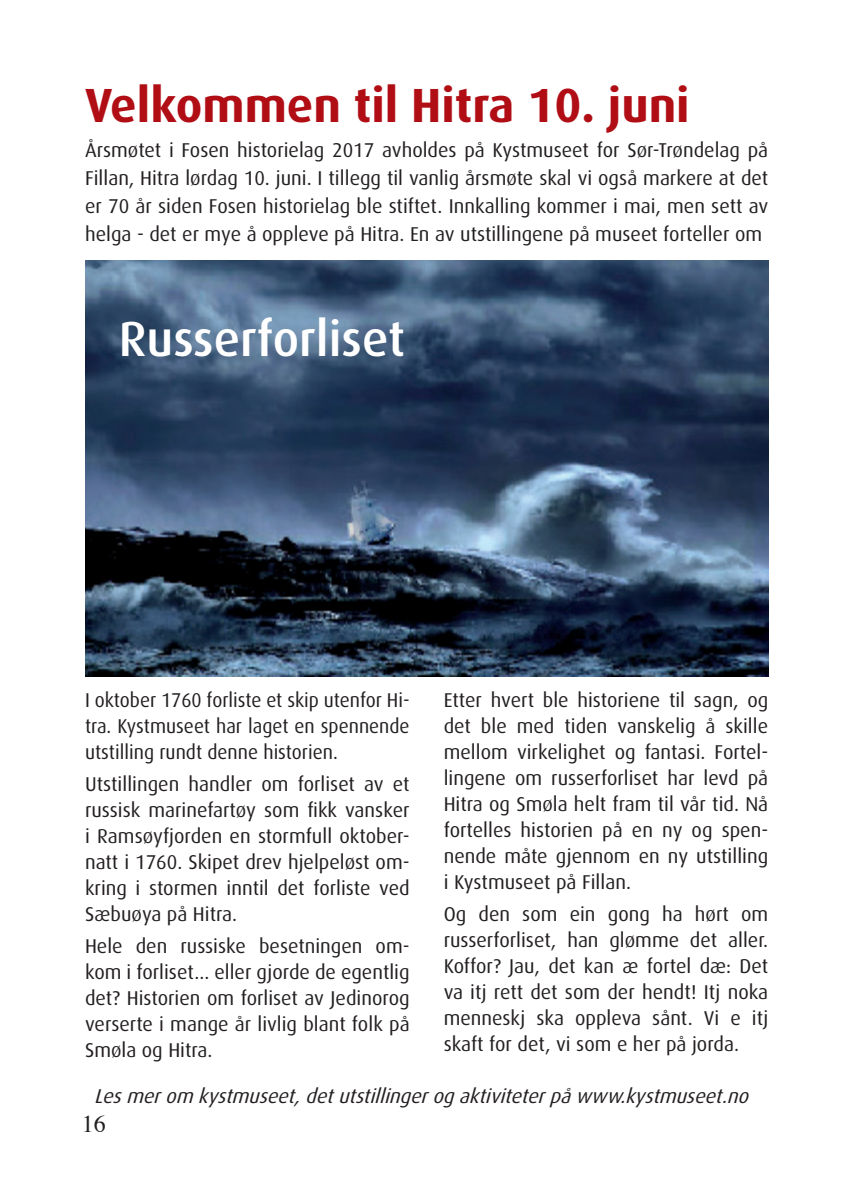
<style>
.page{position:relative;width:842px;height:1191px;background:#fff}
.page>*{position:absolute;margin:0;border:0;box-sizing:border-box;transform-origin:0 0}
.t1{font:500 49.2px "Dax";color:#fff}
.t2{font:700 48px "Dax";color:#b00d15}
.t3{font:24px "Times";color:#231f20}
.t4{font:20px/26px "Dax";color:#231f20;text-align:justify}
.t5{font:20px/26px "Dax";color:#231f20;text-align:justify;scale:.96 1}
.t6{font:italic 20px "Dax";color:#231f20}
</style>
<div class="page">
<img style="left:85px;top:260px;width:683px;height:416px">
<h2 class="t2" style="left:85px;top:78px;width:606px">Velkommen til Hitra 10. juni</h2>
<p class="t4" style="left:85px;top:136px;width:685px;line-height:28px">Årsmøtet i Fosen historielag 2017 avholdes på Kystmuseet for Sør-Trøndelag på Fillan, Hitra lørdag 10. juni. I tillegg til vanlig årsmøte skal vi også markere at det er 70 år siden Fosen historielag ble stiftet. Innkalling kommer i mai, men sett av helga - det er mye å oppleve på Hitra. En av utstillingene på museet forteller om</p>
<h1 class="t1" style="left:119px;top:311px;width:288px">Russerforliset</h1>
<p class="t5" style="left:85px;top:687px;width:340px">I oktober 1760 forliste et skip utenfor Hi&shy;tra. Kystmuseet har laget en spennende utstilling rundt denne historien.</p>
<p class="t4" style="left:85px;top:771px;width:326px">Utstillingen handler om forliset av et russisk marinefartøy som fikk vansker i Ramsøyfjorden en stormfull oktober&shy;natt i 1760. Skipet drev hjelpeløst om&shy;kring i stormen inntil det forliste ved Sæbuøya på Hitra.</p>
<p class="t4" style="left:85px;top:933px;width:326px">Hele den russiske besetningen om&shy;kom i forliset... eller gjorde de egentlig det? Historien om forliset av Jedinorog verserte i mange år livlig blant folk på Smøla og Hitra.</p>
<p class="t4" style="left:444px;top:687px;width:326px">Etter hvert ble historiene til sagn, og det ble med tiden vanskelig å skille mellom virkelighet og fantasi. Fortel&shy;lingene om russerforliset har levd på Hitra og Smøla helt fram til vår tid. Nå fortelles historien på en ny og spen&shy;nende måte gjennom en ny utstilling i Kystmuseet på Fillan.</p>
<p class="t4" style="left:444px;top:901px;width:326px">Og den som ein gong ha hørt om russerforliset, han glømme det aller.<br>Koffor? Jau, det kan æ fortel dæ: Det va itj rett det som der hendt! Itj noka menneskj ska oppleva sånt. Vi e itj skaft for det, vi som e her på jorda.</p>
<p class="t6" style="left:94px;top:1085px;width:661px">Lesmerom kystmuseet,detutstillingerogaktiviteterpåwww.kystmuseet.no</p>
<p class="t3" style="left:82px;top:1101px;width:25px">16</p>
</div>
